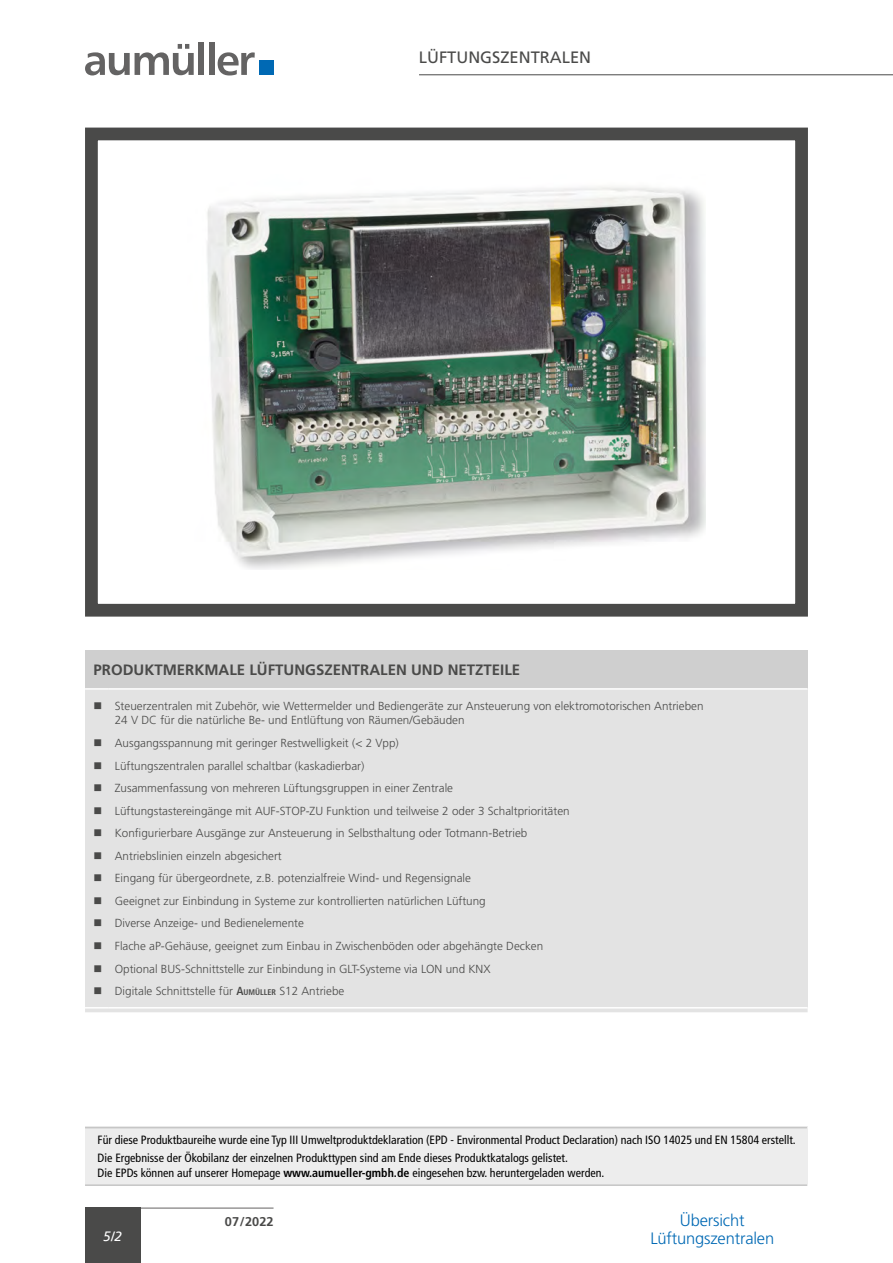
<style>
.page{position:relative;width:893px;height:1263px;background:#fff}
.page>*{position:absolute;margin:0;border:0;box-sizing:border-box;transform-origin:0 0}
.t1{font:300 16.5px/18px "Frutiger LT Std";letter-spacing:-.01em;color:#0069b4;text-align:center}
.t2{font:16.5px "Frutiger LT Std";color:#4a4a49}
.t3{font:700 15px "Frutiger LT Std";color:#4a4a49}
.t4{font:italic 13.5px "Frutiger LT";color:#fff}
.t5{font:700 12.75px "Frutiger LT Std";color:#4a4a49}
.t6{font:condensed 12px/18.9px "Frutiger LT Std";color:#000}
.t7{font:300 11.7px/22.5px "Frutiger LT Std";color:#4a4a49}
.s1{font-weight:700;font-stretch:condensed}
.s2{font-weight:700;font-stretch:condensed;font-size:8.25px}
.s3{font-weight:700}
</style>
<div class="page">
<hr style="left:419px;top:74px;width:474px;height:1px;background:#4a4a49">
<hr style="left:85px;top:1208px;width:189px;height:1px;background:#646363">
<div style="left:85px;top:1208px;width:55px;height:55px;background:#4a4a49"></div>
<svg style="left:85px;top:44px;width:109px;height:31px"></svg>
<div style="left:198px;top:43px;width:6px;height:32px;background:#646363"></div>
<div style="left:209px;top:43px;width:5px;height:32px;background:#646363"></div>
<svg style="left:218px;top:52px;width:37px;height:23px"></svg>
<div style="left:260px;top:60px;width:14px;height:15px;background:#0069b4"></div>
<div style="left:85px;top:128px;width:723px;height:489px;border:13px solid #4a4a49"></div>
<div style="left:85px;top:651px;width:723px;height:38px;background:#cfcfcf"></div>
<div style="left:85px;top:689px;width:723px;height:319px;background:#e3e3e3"></div>
<hr style="left:85px;top:688px;width:23px;height:2px;background:#fff">
<hr style="left:108px;top:688px;width:700px;height:2px;background:#fff">
<svg style="left:85px;top:1007px;width:723px;height:5px"></svg>
<hr style="left:108px;top:1007px;width:700px;height:1px;background:#fff">
<div style="left:86px;top:1127px;width:722px;height:59px;background:#ededed"></div>
<hr style="left:85px;top:1127px;width:722px;height:1px;background:#c6c6c6">
<hr style="left:85px;top:1184px;width:722px;height:2px;background:#c6c6c6">
<img style="left:207px;top:186px;width:499px;height:383px">
<h1 class="t2" style="left:419px;top:48px;width:174px">LÜFTUNGSZENTRALEN</h1>
<p class="t3" style="left:94px;top:661px;width:428px">PRODUKTMERKMALE LÜFTUNGSZENTRALEN UND NETZTEILE</p>
<p class="t7" style="left:115px;top:699px;width:590px;line-height:14.1px">Steuerzentralen mit Zubehör, wie Wettermelder und Bediengeräte zur Ansteuerung von elektromotorischen Antrieben<br>24 V DC für die natürliche Be- und Entlüftung von Räumen/Gebäuden</p>
<p class="t7" style="left:115px;top:732px;width:456px">Ausgangsspannung mit geringer Restwelligkeit (&lt; 2 Vpp)<br>Lüftungszentralen parallel schaltbar (kaskadierbar)<br>Zusammenfassung von mehreren Lüftungsgruppen in einer Zentrale Lüftungstastereingänge mit AUF-STOP-ZU Funktion und teilweise 2 oder 3 Schaltprioritäten Konfigurierbare Ausgänge zur Ansteuerung in Selbsthaltung oder Totmann-Betrieb Antriebslinien einzeln abgesichert<br>Eingang für übergeordnete, z.B. potenzialfreie Wind- und Regensignale<br>Geeignet zur Einbindung in Systeme zur kontrollierten natürlichen Lüftung<br>Diverse Anzeige- und Bedienelemente<br>Flache aP-Gehäuse, geeignet zum Einbau in Zwischenböden oder abgehängte Decken Optional BUS-Schnittstelle zur Einbindung in GLT-Systeme via LON und KNX<br>Digitale Schnittstelle für <span class="s1">A</span><span class="s2">UMÜLLER</span> S12 Antriebe</p>
<p class="t6" style="left:98px;top:1130px;width:700px">Für diese Produktbaureihe wurde eine Typ III Umweltproduktdeklaration (EPD - Environmental Product Declaration) nach ISO 14025 und EN 15804 erstellt.<br>Die Ergebnisse der Ökobilanz der einzelnen Produkttypen sind am Ende dieses Produktkatalogs gelistet.</p>
<p class="t6" style="left:98px;top:1163px;width:508px">Die EPDs können auf unserer Homepage <span class="s3">www.aumueller-gmbh.de</span> eingesehen bzw. heruntergeladen werden.</p>
<h1 class="t1" style="left:650px;top:1212px;width:125px">Übersicht<br>Lüftungszentralen</h1>
<p class="t5" style="left:225px;top:1214px;width:50px">07/2022</p>
<p class="t4" style="left:103px;top:1229px;width:20px">5/2</p>
</div>
